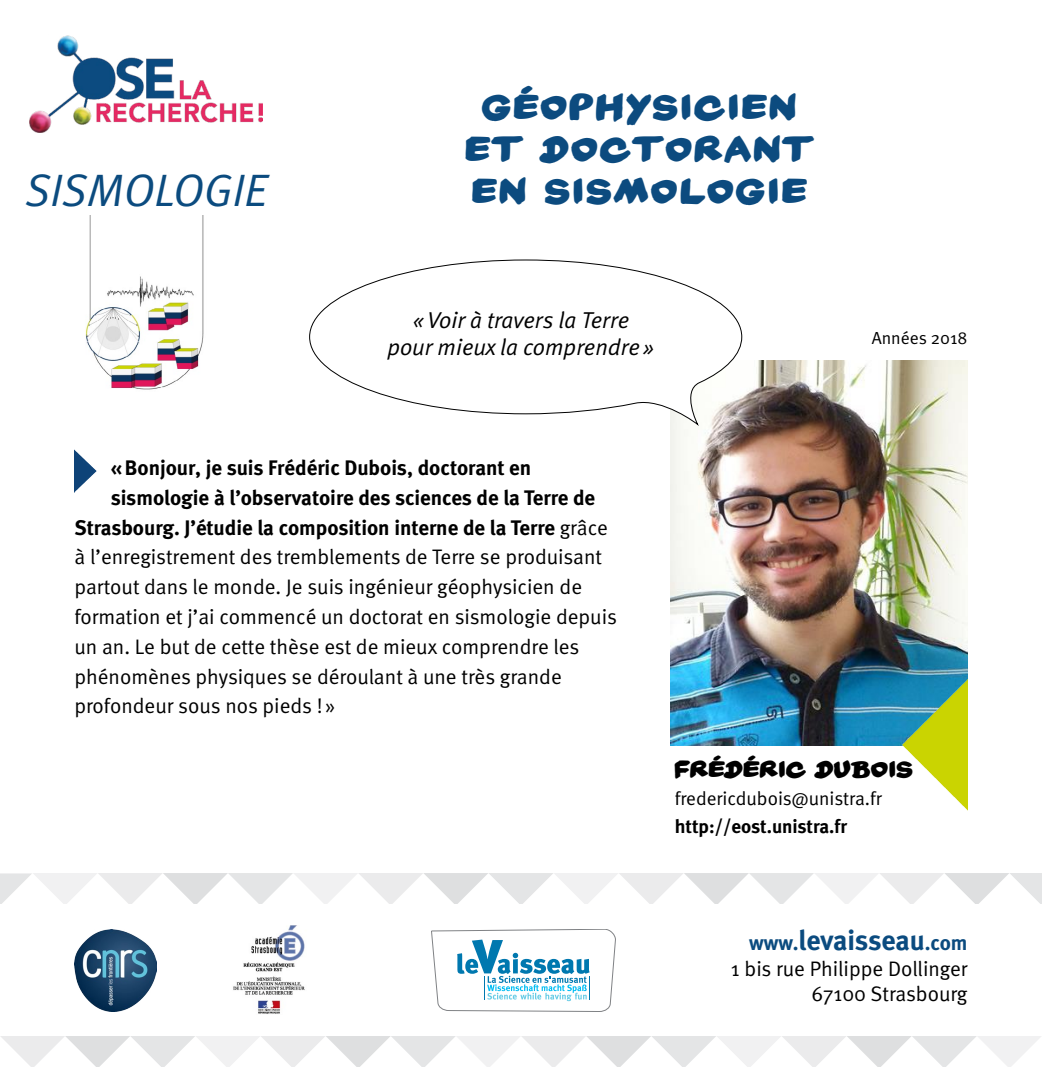
<style>
.page{position:relative;width:1042px;height:1067px;background:#fff}
.page>*{position:absolute;margin:0;border:0;box-sizing:border-box;transform-origin:0 0}
.t1{font:italic 45.5px "Meta Normal";color:#0b4b7f}
.t2{font:35px/42px "Yard Sale";letter-spacing:.125em;color:#0c4b7f;text-align:center}
.t3{font:700 28px "Meta";letter-spacing:-.005em;color:#0b4b7f}
.t4{font:italic 22.93px/27.5px "Meta Normal";color:#000;text-align:center}
.t5{font:22.75px "Yard Sale";letter-spacing:.07em;color:#000}
.t6{font:21px/29.8px "Meta Normal";color:#000;text-align:right}
.t7{font:700 21px "Meta";color:#000}
.t8{font:19.07px "Meta Normal";color:#000}
.t9{font:700 19.07px "Meta";color:#000}
.t10{font:17.5px "Meta Normal";color:#000}
.s1{font-family:"Meta Normal";font-weight:400}
.s2{font-size:21px}
</style>
<div class="page">
<img style="left:30px;top:35px;width:233px;height:97px">
<svg style="left:0;top:873px;width:1042px;height:194px"></svg>
<img style="left:671px;top:360px;width:296px;height:385px">
<svg style="left:309px;top:260px;width:433px;height:164px"></svg>
<img style="left:902px;top:679px;width:65px;height:131px">
<img style="left:74px;top:449px;width:22px;height:43px">
<img style="left:85px;top:215px;width:119px;height:175px">
<h1 class="t1" style="left:25px;top:164px;width:243px">sismologie</h1>
<h2 class="t2" style="left:466px;top:84px;width:347px">GÉOPHYSICIEN<br>ET DOCTORANT<br>EN SISMOLOGIE</h2>
<p class="t4" style="left:387px;top:306px;width:269px">«Voir à travers la Terre pour mieux la comprendre»</p>
<p class="t7" style="left:111px;top:455px;width:422px">«Bonjour, je suis Frédéric Dubois, doctorant en</p>
<p class="t7" style="left:111px;top:485px;width:486px">sismologie à l’observatoire des sciences de la Terre de</p>
<p class="t7" style="left:74px;top:515px;width:535px">Strasbourg. J’étudie la composition interne de la Terre <span class="s1">grâce</span></p>
<p class="t6" style="left:74px;top:542px;width:544px;text-align:left">à l’enregistrement des tremblements de Terre se produisant partout dans le monde. Je suis ingénieur géophysicien de formation et j’ai commencé un doctorat en sismologie depuis un an. Le but de cette thèse est de mieux comprendre les phénomènes physiques se déroulant à une très grande profondeur sous nos pieds ! »</p>
<p class="t10" style="left:872px;top:328px;width:97px">Années 2018</p>
<p class="t5" style="left:675px;top:755px;width:239px">FRÉDÉRIC DUBOI S</p>
<p class="t8" style="left:675px;top:787px;width:208px">fredericdubois@unistra.fr</p>
<p class="t9" style="left:675px;top:815px;width:174px">http://eost.unistra.fr</p>
<h3 class="t3" style="left:749px;top:924px;width:220px"><span class="s2">www.</span>levaisseau<span class="s2">.com</span></h3>
<p class="t6" style="left:731px;top:955px;width:238px;line-height:25.2px">1 bis rue Philippe Dollinger<br>67100 Strasbourg</p>
</div>
